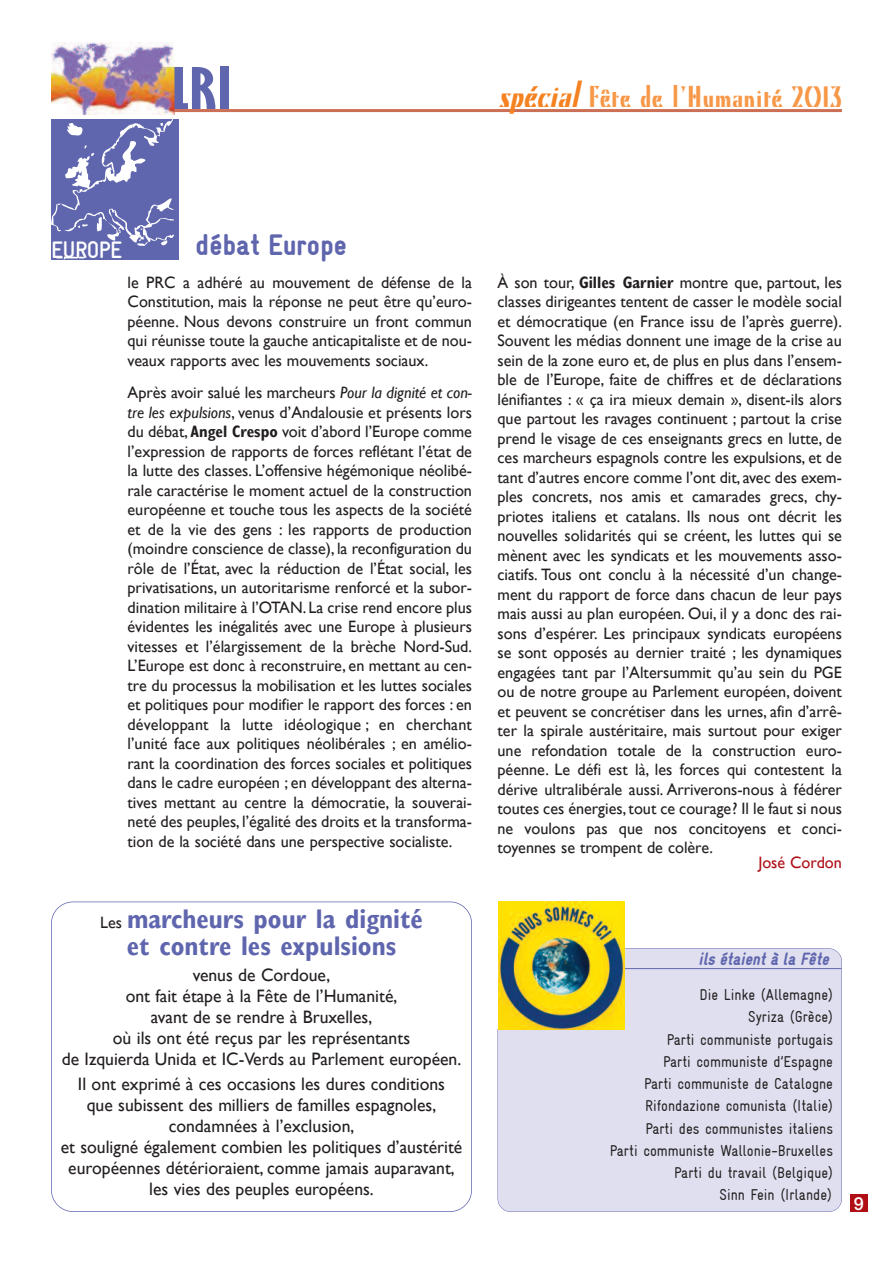
<style>
.page{position:relative;width:893px;height:1263px;background:#fff}
.page>*{position:absolute;margin:0;border:0;box-sizing:border-box;transform-origin:0 0}
.t1{font:700 extra-condensed 63px "Giltus D";color:#6066ae;scale:1.5 1}
.t2{font:30px "Kino";letter-spacing:.01em;color:#f79848}
.t3{font:900 30px "Gravur Condensed";color:#6066ae}
.t4{font:700 condensed 27px/27px "Gill Sans";color:#6066ae;text-align:center}
.t5{font:700 24px "Gravur Condensed";letter-spacing:-.03em;color:#fff}
.t6{font:18px/21px "Gill Sans";color:#231f20;text-align:center}
.t7{font:italic 900 18px "Gravur Condensed";color:#6066ae;scale:.95 1}
.t8{font:500 18px "Helvetica Neue";color:#fff}
.t9{font:16.5px/19.5px "Gill Sans";color:#231f20;text-align:justify}
.t10{font:16.5px "Gill Sans";color:#b00d15}
.t11{font:15.75px/22.2px "Gravur Condensed";color:#231f20;text-align:right;scale:.95 1}
.s1{font-style:italic;font-size:36px;color:#f58220}
.s2{font-style:italic}
.s3{font-weight:700;font-stretch:condensed}
.s4{font-weight:400;font-stretch:normal;font-size:16.5px;color:#231f20}
</style>
<div class="page">
<img style="left:51px;top:43px;width:123px;height:72px">
<hr style="left:174px;top:109px;width:668px;height:3px;background:#cd6f55">
<div style="left:850px;top:1195px;width:17px;height:17px;background:#b00d15"></div>
<div style="left:51px;top:119px;width:128px;height:140px;background:#6066ae"></div>
<img style="left:51px;top:119px;width:122px;height:106px">
<div style="left:498px;top:949px;width:343px;height:262px;background:#dfdfef;border-radius:13px"></div>
<div style="left:497px;top:948px;width:345px;height:264px;border:1px solid #6066ae;border-radius:13px"></div>
<hr style="left:498px;top:968px;width:343px;height:1px;background:#6066ae">
<img style="left:498px;top:901px;width:126px;height:128px">
<div style="left:51px;top:901px;width:421px;height:311px;border:2px solid #6066ae;border-radius:22px"></div>
<h1 class="t1" style="left:171px;top:50px;width:42px">LRI</h1>
<h2 class="t2" style="left:498px;top:80px;width:345px"><span class="s1">spécial</span>Fête de l’Humanité 2013</h2>
<h2 class="t3" style="left:196px;top:228px;width:153px">débat Europe</h2>
<p class="t9" style="left:128px;top:272px;width:346px">le PRC a adhéré au mouvement de défense de la Constitution, mais la réponse ne peut être qu’euro&shy;péenne. Nous devons construire un front commun qui réunisse toute la gauche anticapitaliste et de nou&shy;veaux rapports avec les mouvements sociaux.</p>
<p class="t9" style="left:128px;top:383px;width:346px">Après avoir salué les marcheurs <span class="s2">Pour la dignité et con&shy;tre les expulsions</span>, venus d’Andalousie et présents lors du débat, <span class="s3">Angel Crespo</span> voit d’abord l’Europe comme l’expression de rapports de forces reflétant l’état de la lutte des classes. L’offensive hégémonique néolibé&shy;rale caractérise le moment actuel de la construction européenne et touche tous les aspects de la société et de la vie des gens : les rapports de production (moindre conscience de classe), la reconfiguration du rôle de l’État, avec la réduction de l’État social, les privatisations, un autoritarisme renforcé et la subor&shy;dination militaire à l’OTAN. La crise rend encore plus évidentes les inégalités avec une Europe à plusieurs vitesses et l’élargissement de la brèche Nord-Sud.<br>L’Europe est donc à reconstruire, en mettant au cen&shy;tre du processus la mobilisation et les luttes sociales et politiques pour modifier le rapport des forces : en développant la lutte idéologique ; en cherchant l’unité face aux politiques néolibérales ; en amélio&shy;rant la coordination des forces sociales et politiques dans le cadre européen ; en développant des alterna&shy;tives mettant au centre la démocratie, la souverai&shy;neté des peuples, l’égalité des droits et la transforma&shy;tion de la société dans une perspective socialiste.</p>
<h3 class="t5" style="left:51px;top:236px;width:73px">EUROPE</h3>
<h3 class="t4" style="left:100px;top:906px;width:324px"><span class="s4">Les</span> marcheurs pour la dignité et contre les expulsions</h3>
<p class="t6" style="left:62px;top:964px;width:401px">venus de Cordoue,<br>ont fait étape à la Fête de l’Humanité,<br>avant de se rendre à Bruxelles,<br>où ils ont été reçus par les représentants<br>de Izquierda Unida et IC-Verds au Parlement européen.</p>
<p class="t6" style="left:61px;top:1073px;width:403px">Il ont exprimé à ces occasions les dures conditions<br>que subissent des milliers de familles espagnoles, condamnées à l’exclusion,<br>et souligné également combien les politiques d’austérité européennes détérioraient, comme jamais auparavant, les vies des peuples européens.</p>
<p class="t9" style="left:497px;top:272px;width:346px">à son tour, <span class="s3">Gilles Garnier</span> montre que, partout, les classes dirigeantes tentent de casser le modèle social et démocratique (en France issu de l’après guerre).<br>Souvent les médias donnent une image de la crise au sein de la zone euro et, de plus en plus dans l’ensem&shy;ble de l’Europe, faite de chiffres et de déclarations lénifiantes : « ça ira mieux demain », disent-ils alors que partout les ravages continuent ; partout la crise prend le visage de ces enseignants grecs en lutte, de ces marcheurs espagnols contre les expulsions, et de tant d’autres encore comme l’ont dit, avec des exem&shy;ples concrets, nos amis et camarades grecs, chy&shy;priotes italiens et catalans. Ils nous ont décrit les nouvelles solidarités qui se créent, les luttes qui se mènent avec les syndicats et les mouvements asso&shy;ciatifs. Tous ont conclu à la nécessité d’un change&shy;ment du rapport de force dans chacun de leur pays mais aussi au plan européen. Oui, il y a donc des rai&shy;sons d’espérer. Les principaux syndicats européens se sont opposés au dernier traité ; les dynamiques engagées tant par l’Altersummit qu’au sein du PGE ou de notre groupe au Parlement européen, doivent et peuvent se concrétiser dans les urnes, afin d’arrê&shy;ter la spirale austéritaire, mais surtout pour exiger une refondation totale de la construction euro&shy;péenne. Le défi est là, les forces qui contestent la dérive ultralibérale aussi. Arriverons-nous à fédérer toutes ces énergies,tout ce courage? Il le faut si nous ne voulons pas que nos concitoyens et conci&shy;toyennes se trompent de colère.</p>
<p class="t10" style="left:759px;top:853px;width:85px">José Cordon</p>
<p class="t7" style="left:699px;top:949px;width:143px">ils étaient à la Fête</p>
<p class="t11" style="left:610px;top:985px;width:236px">Die Linke (Allemagne)<br>Syriza (Grèce)<br>Parti communiste portugais<br>Parti communiste d’Espagne<br>Parti communiste de Catalogne<br>Rifondazione comunista (Italie)<br>Parti des communistes italiens<br>Parti communiste Wallonie-Bruxelles<br>Parti du travail (Belgique)<br>Sinn Fein (Irlande)</p>
<p class="t8" style="left:854px;top:1197px;width:12px">9</p>
</div>
